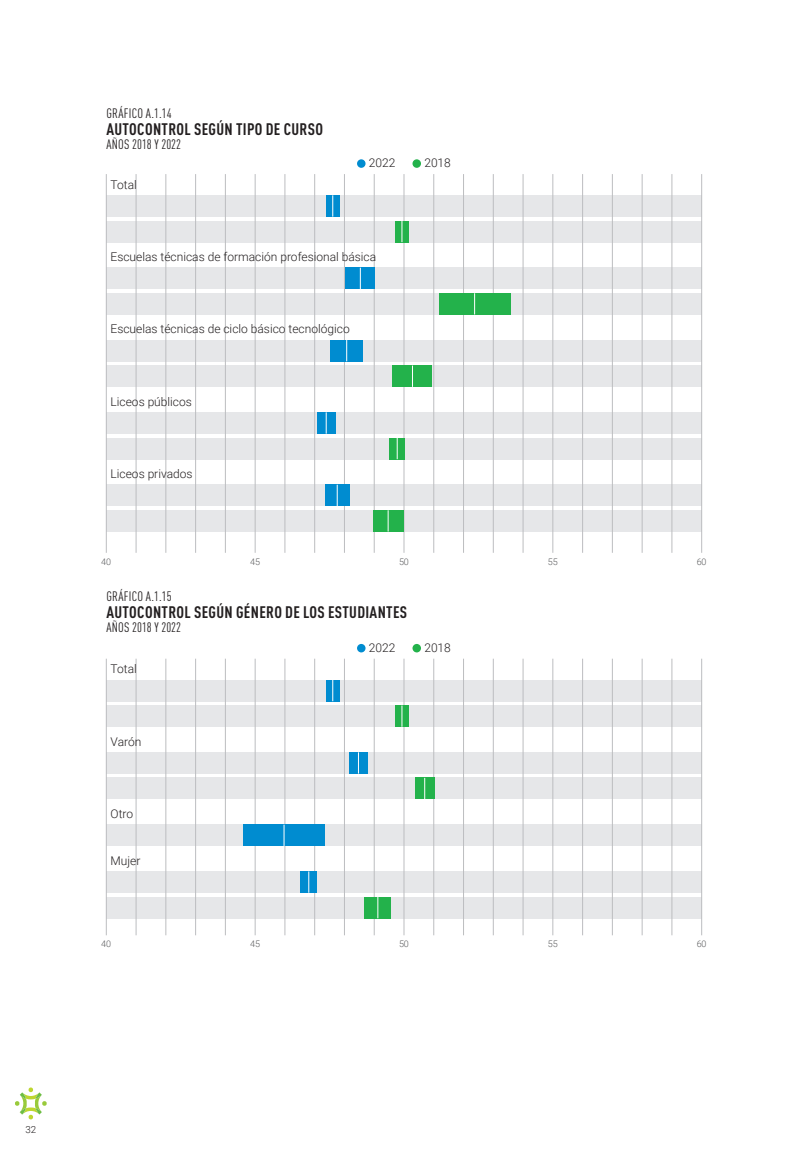
<style>
.page{position:relative;width:808px;height:1149px;background:#fff}
.page>*{position:absolute;margin:0;border:0;box-sizing:border-box;transform-origin:0 0}
.Titulos_graficos{font:700 condensed 16.5px "DIN Pro";letter-spacing:.02em;color:#231f20}
.Titulos_graficos_-_N{font:condensed 13.5px "DIN Pro";letter-spacing:.02em;color:#231f20}
.Titulos_graficos_-_B{font:condensed 13.5px "DIN Pro";color:#231f20}
.t1{font:300 12px "Roboto";color:#231f20}
.t2{font:300 9.75px "Roboto";color:#231f20}
.t3{font:300 9px "Roboto";color:#57585a}
</style>
<div class="page">
<svg style="left:15px;top:1087px;width:32px;height:31px"></svg>
<div style="left:106px;top:267px;width:596px;height:22px;background:#e6e7e9"></div>
<div style="left:106px;top:340px;width:596px;height:21px;background:#e6e7e9"></div>
<div style="left:106px;top:412px;width:596px;height:21px;background:#e6e7e9"></div>
<div style="left:106px;top:484px;width:596px;height:22px;background:#e6e7e9"></div>
<div style="left:106px;top:293px;width:596px;height:21px;background:#e6e7e9"></div>
<div style="left:106px;top:195px;width:596px;height:21px;background:#e6e7e9"></div>
<div style="left:106px;top:221px;width:596px;height:21px;background:#e6e7e9"></div>
<div style="left:106px;top:365px;width:596px;height:22px;background:#e6e7e9"></div>
<div style="left:106px;top:438px;width:596px;height:21px;background:#e6e7e9"></div>
<div style="left:106px;top:510px;width:596px;height:21px;background:#e6e7e9"></div>
<hr style="left:106px;top:174px;width:1px;height:378px;background:#bcbdc0">
<hr style="left:136px;top:174px;width:1px;height:378px;background:#bcbdc0">
<hr style="left:166px;top:174px;width:1px;height:378px;background:#bcbdc0">
<hr style="left:195px;top:174px;width:1px;height:378px;background:#bcbdc0">
<hr style="left:225px;top:174px;width:1px;height:378px;background:#bcbdc0">
<hr style="left:255px;top:174px;width:1px;height:378px;background:#bcbdc0">
<hr style="left:285px;top:174px;width:1px;height:378px;background:#bcbdc0">
<hr style="left:314px;top:174px;width:1px;height:378px;background:#bcbdc0">
<hr style="left:344px;top:174px;width:1px;height:378px;background:#bcbdc0">
<hr style="left:374px;top:174px;width:1px;height:378px;background:#bcbdc0">
<hr style="left:404px;top:174px;width:1px;height:378px;background:#bcbdc0">
<hr style="left:433px;top:174px;width:1px;height:378px;background:#bcbdc0">
<hr style="left:463px;top:174px;width:1px;height:378px;background:#bcbdc0">
<hr style="left:493px;top:174px;width:1px;height:378px;background:#bcbdc0">
<hr style="left:523px;top:174px;width:1px;height:378px;background:#bcbdc0">
<hr style="left:553px;top:174px;width:1px;height:378px;background:#bcbdc0">
<hr style="left:582px;top:174px;width:1px;height:378px;background:#bcbdc0">
<hr style="left:612px;top:174px;width:1px;height:378px;background:#bcbdc0">
<hr style="left:642px;top:174px;width:1px;height:378px;background:#bcbdc0">
<hr style="left:672px;top:174px;width:1px;height:378px;background:#bcbdc0">
<hr style="left:701px;top:174px;width:1px;height:378px;background:#bcbdc0">
<div style="left:326px;top:195px;width:13px;height:21px;background:#008cd0"></div>
<div style="left:346px;top:267px;width:29px;height:22px;background:#008cd0"></div>
<div style="left:330px;top:340px;width:33px;height:21px;background:#008cd0"></div>
<div style="left:317px;top:412px;width:18px;height:21px;background:#008cd0"></div>
<div style="left:325px;top:484px;width:24px;height:22px;background:#008cd0"></div>
<div style="left:395px;top:221px;width:14px;height:21px;background:#23b24b"></div>
<div style="left:439px;top:293px;width:71px;height:21px;background:#23b24b"></div>
<div style="left:393px;top:365px;width:39px;height:22px;background:#23b24b"></div>
<div style="left:390px;top:438px;width:15px;height:21px;background:#23b24b"></div>
<div style="left:373px;top:510px;width:30px;height:21px;background:#23b24b"></div>
<svg style="left:474px;top:293px;width:1px;height:21px"></svg>
<svg style="left:360px;top:267px;width:1px;height:22px"></svg>
<svg style="left:412px;top:365px;width:1px;height:22px"></svg>
<svg style="left:346px;top:340px;width:1px;height:21px"></svg>
<svg style="left:397px;top:438px;width:1px;height:21px"></svg>
<svg style="left:326px;top:412px;width:1px;height:21px"></svg>
<svg style="left:388px;top:510px;width:1px;height:21px"></svg>
<svg style="left:337px;top:484px;width:1px;height:22px"></svg>
<svg style="left:402px;top:221px;width:1px;height:21px"></svg>
<svg style="left:332px;top:195px;width:1px;height:21px"></svg>
<div style="left:412px;top:159px;width:9px;height:9px;background:#23b24b;border-radius:50%"></div>
<div style="left:357px;top:159px;width:8px;height:9px;background:#008cd0;border-radius:50%"></div>
<div style="left:106px;top:752px;width:596px;height:21px;background:#e6e7e9"></div>
<div style="left:106px;top:824px;width:596px;height:21px;background:#e6e7e9"></div>
<div style="left:106px;top:871px;width:596px;height:21px;background:#e6e7e9"></div>
<div style="left:106px;top:777px;width:596px;height:21px;background:#e6e7e9"></div>
<div style="left:106px;top:896px;width:596px;height:22px;background:#e6e7e9"></div>
<div style="left:106px;top:679px;width:596px;height:22px;background:#e6e7e9"></div>
<div style="left:106px;top:705px;width:596px;height:21px;background:#e6e7e9"></div>
<hr style="left:106px;top:658px;width:1px;height:277px;background:#bcbdc0">
<hr style="left:136px;top:658px;width:1px;height:277px;background:#bcbdc0">
<hr style="left:166px;top:658px;width:1px;height:277px;background:#bcbdc0">
<hr style="left:195px;top:658px;width:1px;height:277px;background:#bcbdc0">
<hr style="left:225px;top:658px;width:1px;height:277px;background:#bcbdc0">
<hr style="left:255px;top:658px;width:1px;height:277px;background:#bcbdc0">
<hr style="left:285px;top:658px;width:1px;height:277px;background:#bcbdc0">
<hr style="left:314px;top:658px;width:1px;height:277px;background:#bcbdc0">
<hr style="left:344px;top:658px;width:1px;height:277px;background:#bcbdc0">
<hr style="left:374px;top:658px;width:1px;height:277px;background:#bcbdc0">
<hr style="left:404px;top:658px;width:1px;height:277px;background:#bcbdc0">
<hr style="left:433px;top:658px;width:1px;height:277px;background:#bcbdc0">
<hr style="left:463px;top:658px;width:1px;height:277px;background:#bcbdc0">
<hr style="left:493px;top:658px;width:1px;height:277px;background:#bcbdc0">
<hr style="left:523px;top:658px;width:1px;height:277px;background:#bcbdc0">
<hr style="left:553px;top:658px;width:1px;height:277px;background:#bcbdc0">
<hr style="left:582px;top:658px;width:1px;height:277px;background:#bcbdc0">
<hr style="left:612px;top:658px;width:1px;height:277px;background:#bcbdc0">
<hr style="left:642px;top:658px;width:1px;height:277px;background:#bcbdc0">
<hr style="left:672px;top:658px;width:1px;height:277px;background:#bcbdc0">
<hr style="left:701px;top:658px;width:1px;height:277px;background:#bcbdc0">
<div style="left:349px;top:752px;width:19px;height:21px;background:#008cd0"></div>
<div style="left:415px;top:777px;width:19px;height:21px;background:#23b24b"></div>
<div style="left:243px;top:824px;width:82px;height:21px;background:#008cd0"></div>
<div style="left:300px;top:871px;width:17px;height:21px;background:#008cd0"></div>
<div style="left:364px;top:896px;width:27px;height:22px;background:#23b24b"></div>
<div style="left:326px;top:679px;width:13px;height:22px;background:#008cd0"></div>
<div style="left:395px;top:705px;width:14px;height:21px;background:#23b24b"></div>
<svg style="left:377px;top:896px;width:1px;height:22px"></svg>
<svg style="left:424px;top:777px;width:1px;height:21px"></svg>
<svg style="left:308px;top:871px;width:1px;height:21px"></svg>
<svg style="left:284px;top:824px;width:1px;height:21px"></svg>
<svg style="left:358px;top:752px;width:1px;height:21px"></svg>
<svg style="left:402px;top:705px;width:1px;height:21px"></svg>
<svg style="left:332px;top:679px;width:1px;height:22px"></svg>
<svg style="left:412px;top:643px;width:9px;height:9px"></svg>
<div style="left:357px;top:643px;width:8px;height:9px;background:#008cd0;border-radius:50%"></div>
<p class="Titulos_graficos_-_N" style="left:106px;top:103px;width:67px">GRÁFICO A.1.14</p>
<p class="Titulos_graficos" style="left:106px;top:116px;width:218px">AUTOCONTROL SEGÚN TIPO DE CURSO</p>
<p class="Titulos_graficos_-_B" style="left:106px;top:134px;width:76px">AÑOS 2018 Y 2022</p>
<p class="t1" style="left:111px;top:176px;width:28px">Total</p>
<p class="t1" style="left:369px;top:155px;width:28px">2022</p>
<p class="t1" style="left:424px;top:155px;width:28px">2018</p>
<p class="t1" style="left:111px;top:248px;width:267px">Escuelas técnicas de formación profesional básica</p>
<p class="t1" style="left:111px;top:320px;width:241px">Escuelas técnicas de ciclo básico tecnológico</p>
<p class="t1" style="left:111px;top:393px;width:83px">Liceos públicos</p>
<p class="t1" style="left:111px;top:465px;width:84px">Liceos privados</p>
<p class="t3" style="left:101px;top:555px;width:11px">40</p>
<p class="t3" style="left:250px;top:555px;width:11px">45</p>
<p class="t3" style="left:399px;top:555px;width:11px">50</p>
<p class="t3" style="left:548px;top:555px;width:11px">55</p>
<p class="t3" style="left:697px;top:555px;width:11px">60</p>
<p class="Titulos_graficos_-_N" style="left:106px;top:586px;width:67px">GRÁFICO A.1.15</p>
<p class="Titulos_graficos" style="left:106px;top:599px;width:302px">AUTOCONTROL SEGÚN GÉNERO DE LOS ESTUDIANTES</p>
<p class="Titulos_graficos_-_B" style="left:106px;top:617px;width:76px">AÑOS 2018 Y 2022</p>
<p class="t1" style="left:111px;top:660px;width:28px">Total</p>
<p class="t1" style="left:111px;top:732px;width:32px">Varón</p>
<p class="t1" style="left:111px;top:805px;width:24px">Otro</p>
<p class="t1" style="left:111px;top:851px;width:31px">Mujer</p>
<p class="t1" style="left:369px;top:639px;width:28px">2022</p>
<p class="t1" style="left:424px;top:639px;width:28px">2018</p>
<p class="t3" style="left:101px;top:937px;width:11px">40</p>
<p class="t3" style="left:250px;top:937px;width:11px">45</p>
<p class="t3" style="left:399px;top:937px;width:11px">50</p>
<p class="t3" style="left:548px;top:937px;width:11px">55</p>
<p class="t3" style="left:697px;top:937px;width:11px">60</p>
<p class="t2" style="left:25px;top:1122px;width:12px">32</p>
</div>
